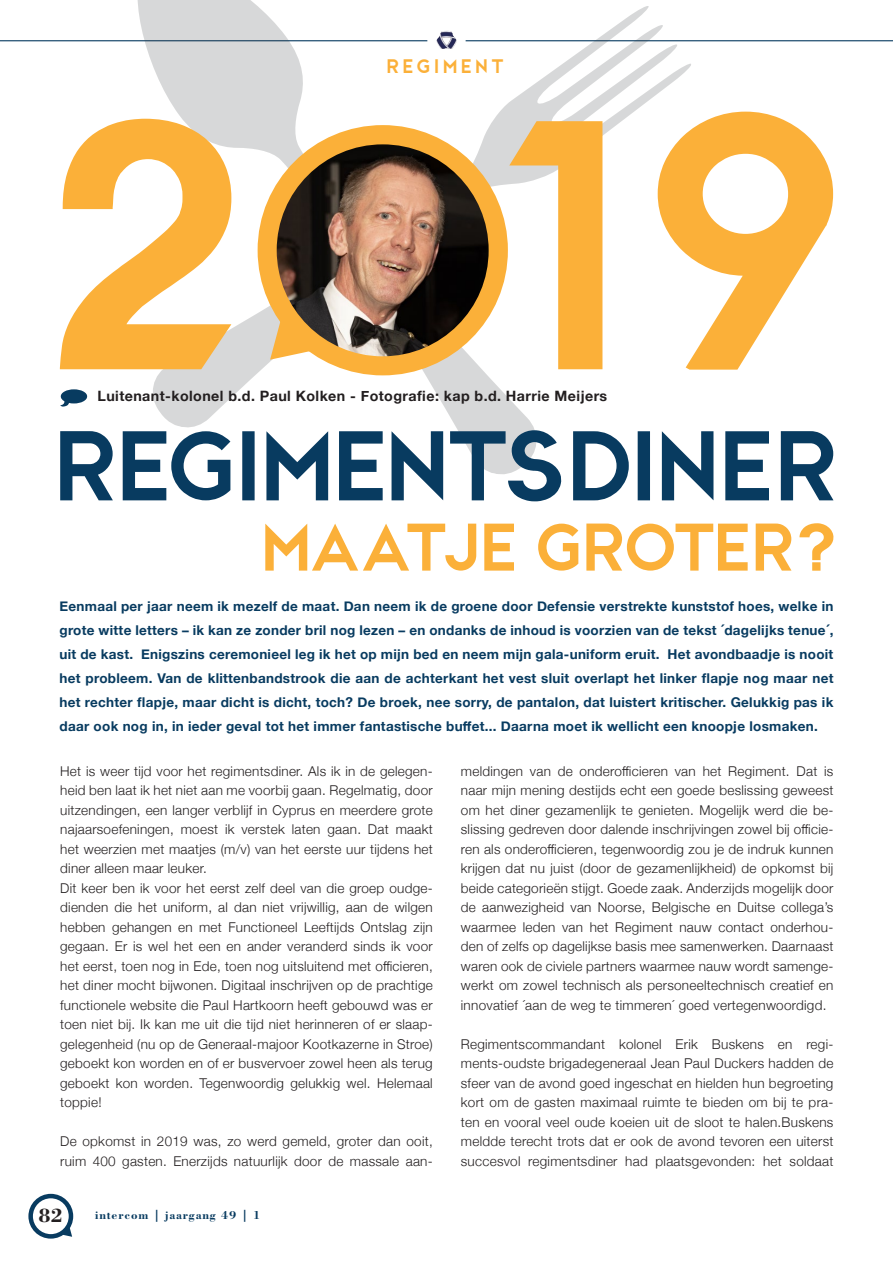
<style>
.page{position:relative;width:893px;height:1263px;background:#fff}
.page>*{position:absolute;margin:0;border:0;box-sizing:border-box;transform-origin:0 0}
.t1{font:700 20.1px "Bodoni BT";color:#231f20}
.t2{font:19.5px "CWG Sans";letter-spacing:.18em;color:#fbb039}
.t3{font:700 14.25px "Helvetica Neue";letter-spacing:.03em;color:#231f20}
.t4{font:300 13.5px/19.5px "Helvetica Neue";letter-spacing:.02em;color:#231f20;text-align:justify}
.t5{font:700 13.5px/24px "Helvetica Neue";letter-spacing:.02em;color:#083b60;text-align:justify}
.t6{font:700 12px "Bodoni BT";letter-spacing:.07em;color:#083b60}
</style>
<div class="page">
<div style="left:28px;top:1194px;width:45px;height:44px;border:4px solid #083b60;border-radius:50%"></div>
<svg style="left:60px;top:1225px;width:12px;height:12px"></svg>
<hr style="left:0;top:40px;width:427px;height:1px;background:#083b60">
<hr style="left:466px;top:40px;width:427px;height:1px;background:#083b60">
<svg style="left:124px;top:0;width:132px;height:48px;fill:#d8d9d9"></svg>
<svg style="left:147px;top:5px;width:545px;height:425px"></svg>
<svg style="left:60px;top:112px;width:773px;height:258px"></svg>
<div style="left:267px;top:134px;width:232px;height:232px;background:#fbb039;border-radius:50%"></div>
<div style="left:258px;top:125px;width:250px;height:250px;border:18px solid #fbb039;border-radius:50%"></div>
<svg style="left:270px;top:311px;width:48px;height:49px"></svg>
<img style="left:277px;top:144px;width:212px;height:212px;border-radius:106px">
<svg style="left:60px;top:430px;width:773px;height:71px"></svg>
<svg style="left:265px;top:523px;width:569px;height:48px"></svg>
<svg style="left:60px;top:389px;width:27px;height:18px"></svg>
<p class="t2" style="left:388px;top:56px;width:119px">REGIMENT</p>
<p class="t3" style="left:97px;top:385px;width:511px">Luitenant-kolonel b.d. Paul Kolken - Fotografie: kap b.d. Harrie Meijers</p>
<p class="t5" style="left:60px;top:594px;width:775px">Eenmaal per jaar neem ik mezelf de maat. Dan neem ik de groene door Defensie verstrekte kunststof hoes, welke in grote witte letters – ik kan ze zonder bril nog lezen – en ondanks de inhoud is voorzien van de tekst ´dagelijks tenue´, uit de kast. Enigszins ceremonieel leg ik het op mijn bed en neem mijn gala-uniform eruit. Het avondbaadje is nooit het probleem. Van de klittenbandstrook die aan de achterkant het vest sluit overlapt het linker flapje nog maar net het rechter flapje, maar dicht is dicht, toch? De broek, nee sorry, de pantalon, dat luistert kritischer. Gelukkig pas ik daar ook nog in, in ieder geval tot het immer fantastische buffet... Daarna moet ik wellicht een knoopje losmaken.</p>
<p class="t4" style="left:60px;top:760px;width:374px">Het is weer tijd voor het regimentsdiner. Als ik in de gelegen&shy;heid ben laat ik het niet aan me voorbij gaan. Regelmatig, door uitzendingen, een langer verblijf in Cyprus en meerdere grote najaarsoefeningen, moest ik verstek laten gaan. Dat maakt het weerzien met maatjes (m/v) van het eerste uur tijdens het diner alleen maar leuker.</p>
<p class="t4" style="left:60px;top:877px;width:374px">Dit keer ben ik voor het eerst zelf deel van die groep oudge&shy;dienden die het uniform, al dan niet vrijwillig, aan de wilgen hebben gehangen en met Functioneel Leeftijds Ontslag zijn gegaan. Er is wel het een en ander veranderd sinds ik voor het eerst, toen nog in Ede, toen nog uitsluitend met officieren, het diner mocht bijwonen. Digitaal inschrijven op de prachtige functionele website die Paul Hartkoorn heeft gebouwd was er toen niet bij. Ik kan me uit die tijd niet herinneren of er slaap&shy;gelegenheid (nu op de Generaal-majoor Kootkazerne in Stroe) geboekt kon worden en of er busvervoer zowel heen als terug geboekt kon worden. Tegenwoordig gelukkig wel. Helemaal toppie!</p>
<p class="t4" style="left:60px;top:1130px;width:374px">De opkomst in 2019 was, zo werd gemeld, groter dan ooit, ruim 400 gasten. Enerzijds natuurlijk door de massale aan-</p>
<h1 class="t1" style="left:39px;top:1203px;width:26px">82</h1>
<p class="t6" style="left:95px;top:1208px;width:167px">intercom | jaargang 49 | 1</p>
<p class="t4" style="left:461px;top:760px;width:374px">meldingen van de onderofficieren van het Regiment. Dat is naar mijn mening destijds echt een goede beslissing geweest om het diner gezamenlijk te genieten. Mogelijk werd die be&shy;slissing gedreven door dalende inschrijvingen zowel bij officie&shy;ren als onderofficieren, tegenwoordig zou je de indruk kunnen krijgen dat nu juist (door de gezamenlijkheid) de opkomst bij beide categorieën stijgt. Goede zaak. Anderzijds mogelijk door de aanwezigheid van Noorse, Belgische en Duitse collega’s waarmee leden van het Regiment nauw contact onderhou&shy;den of zelfs op dagelijkse basis mee samenwerken. Daarnaast waren ook de civiele partners waarmee nauw wordt samenge&shy;werkt om zowel technisch als personeeltechnisch creatief en innovatief ´aan de weg te timmeren´ goed vertegenwoordigd.</p>
<p class="t4" style="left:461px;top:1033px;width:374px">Regimentscommandant kolonel Erik Buskens en regi&shy;ments-oudste brigadegeneraal Jean Paul Duckers hadden de sfeer van de avond goed ingeschat en hielden hun begroeting kort om de gasten maximaal ruimte te bieden om bij te pra&shy;ten en vooral veel oude koeien uit de sloot te halen.Buskens meldde terecht trots dat er ook de avond tevoren een uiterst succesvol regimentsdiner had plaatsgevonden: het soldaat</p>
</div>
